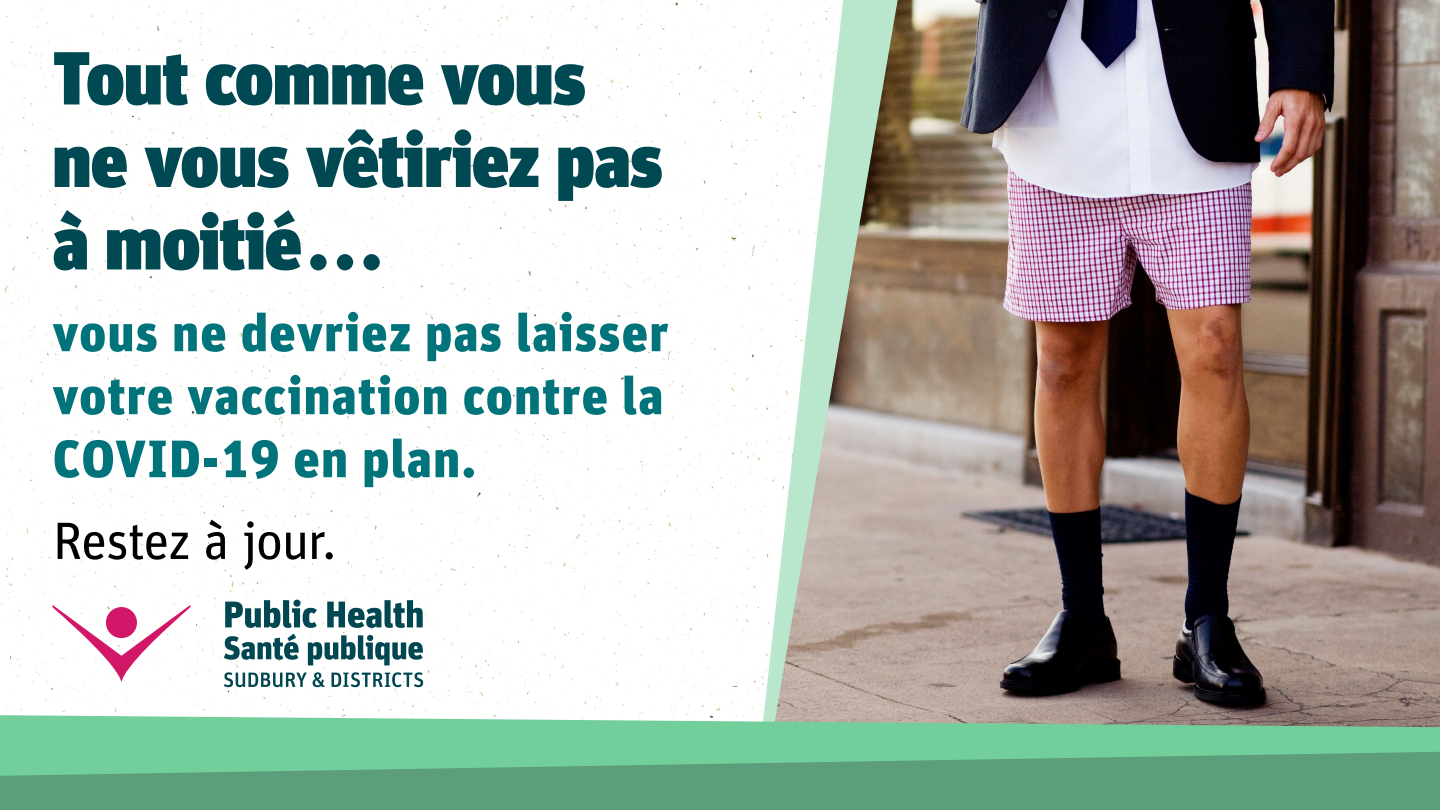
<style>
.page{position:relative;width:1440px;height:810px;background:#fff}
.page>*{position:absolute;margin:0;border:0;box-sizing:border-box;transform-origin:0 0}
.t1{font:900 75px/82.5px "Unit Pro";letter-spacing:-.01em;color:#004953}
.t2{font:900 52.5px/63px "Unit Pro";letter-spacing:.02em;color:#00747a;text-align:justify}
.Body{font:52.5px "Unit Pro";letter-spacing:-.025em;color:#000}
</style>
<div class="page">
<img style="left:904px;top:0;width:536px;height:715px">
<img style="left:1px;top:0;width:740px;height:715px">
<svg style="left:741px;top:0;width:163px;height:715px"></svg>
<svg style="left:52px;top:605px;width:138px;height:77px"></svg>
<div style="left:106px;top:607px;width:31px;height:31px;background:#d21668;border-radius:50%"></div>
<svg style="left:225px;top:600px;width:92px;height:28px"></svg>
<svg style="left:327px;top:600px;width:96px;height:28px"></svg>
<svg style="left:224px;top:634px;width:75px;height:26px"></svg>
<svg style="left:308px;top:635px;width:115px;height:30px"></svg>
<svg style="left:224px;top:672px;width:83px;height:15px"></svg>
<svg style="left:313px;top:672px;width:12px;height:15px"></svg>
<svg style="left:331px;top:672px;width:92px;height:15px"></svg>
<svg style="left:0;top:715px;width:1440px;height:37px;background:#7ec89d"></svg>
<svg style="left:0;top:752px;width:1440px;height:58px;background:#60a780"></svg>
<h1 class="t1" style="left:52px;top:33px;width:612px">Tout comme vous ne vous vêtiriez pas à moitié...</h1>
<h2 class="t2" style="left:52px;top:298px;width:617px">vous ne devriez pas laisser votre vaccination contre la COVID-19 en plan.</h2>
<p class="Body" style="left:52px;top:504px;width:286px">Restez à jour.</p>
</div>
